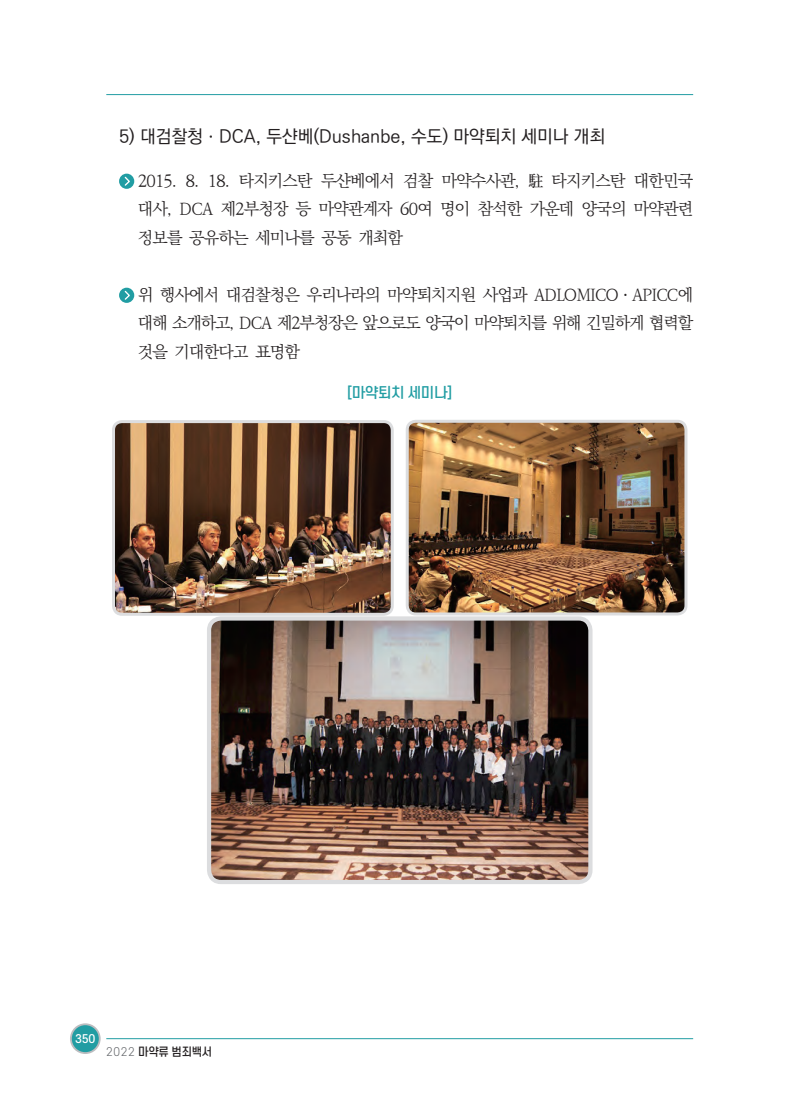
<style>
.page{position:relative;width:808px;height:1106px;background:#fff}
.page>*{position:absolute;margin:0;border:0;box-sizing:border-box;transform-origin:0 0}
.t1{font:500 18px "Ko Pub Dotum";color:#231f20}
.t2{font:300 16.5px/28.5px "Ko Pub Batang";letter-spacing:-.05em;color:#231f20;text-align:justify}
.t3{font:500 14.25px "S Core Dream 5";letter-spacing:-.04em;color:#219da3}
.t4{font:500 11.25px "S Core Dream 5";letter-spacing:-.03em;color:#231f20}
.t5{font:500 11.25px "S Core Dream 5";color:#fff}
.s1{font-family:"S Core Dream 3";font-weight:300;color:#5d6064}
</style>
<div class="page">
<hr style="left:106px;top:94px;width:587px;height:1px;background:#219da3">
<hr style="left:106px;top:1038px;width:587px;height:1px;background:#219da3">
<div style="left:71px;top:1024px;width:29px;height:29px;background:#219da3;border-radius:50%"></div>
<div style="left:70px;top:1023px;width:31px;height:31px;border:2px solid #bcbdc0;border-radius:50%"></div>
<div style="left:119px;top:174px;width:15px;height:15px;background:#219da3;border-radius:50%"></div>
<svg style="left:124px;top:176px;width:6px;height:10px"></svg>
<div style="left:119px;top:288px;width:15px;height:15px;background:#219da3;border-radius:50%"></div>
<svg style="left:124px;top:290px;width:6px;height:10px"></svg>
<img style="left:116px;top:424px;width:274px;height:188px">
<div style="left:112px;top:420px;width:282px;height:196px;border:3px solid #dcdddf;border-radius:9px"></div>
<img style="left:407px;top:421px;width:279px;height:193px">
<div style="left:406px;top:420px;width:281px;height:195px;border:3px solid #dcdddf;border-radius:9px"></div>
<img style="left:212px;top:621px;width:378px;height:259px">
<div style="left:207px;top:616px;width:385px;height:268px;border:4px solid #dcdddf;border-radius:12px"></div>
<p class="t1" style="left:119px;top:127px;width:488px">5) 대검찰청ㆍDCA, 두샨베(Dushanbe, 수도) 마약퇴치 세미나 개최</p>
<p class="t2" style="left:138px;top:167px;width:557px">2015. 8. 18. 타지키스탄 두샨베에서 검찰 마약수사관, 駐 타지키스탄 대한민국 대사, DCA 제2부청장 등 마약관계자 60여 명이 참석한 가운데 양국의 마약관련 정보를 공유하는 세미나를 공동 개최함</p>
<p class="t2" style="left:138px;top:281px;width:557px">위 행사에서 대검찰청은 우리나라의 마약퇴치지원 사업과 ADLOMICOㆍAPICC에 대해 소개하고, DCA 제2부청장은 앞으로도 양국이 마약퇴치를 위해 긴밀하게 협력할 것을 기대한다고 표명함</p>
<p class="t3" style="left:347px;top:382px;width:107px">[마약퇴치 세미나]</p>
<p class="t5" style="left:75px;top:1030px;width:22px">350</p>
<p class="t4" style="left:106px;top:1043px;width:108px"><span class="s1">2022</span> 마약류 범죄백서</p>
</div>
